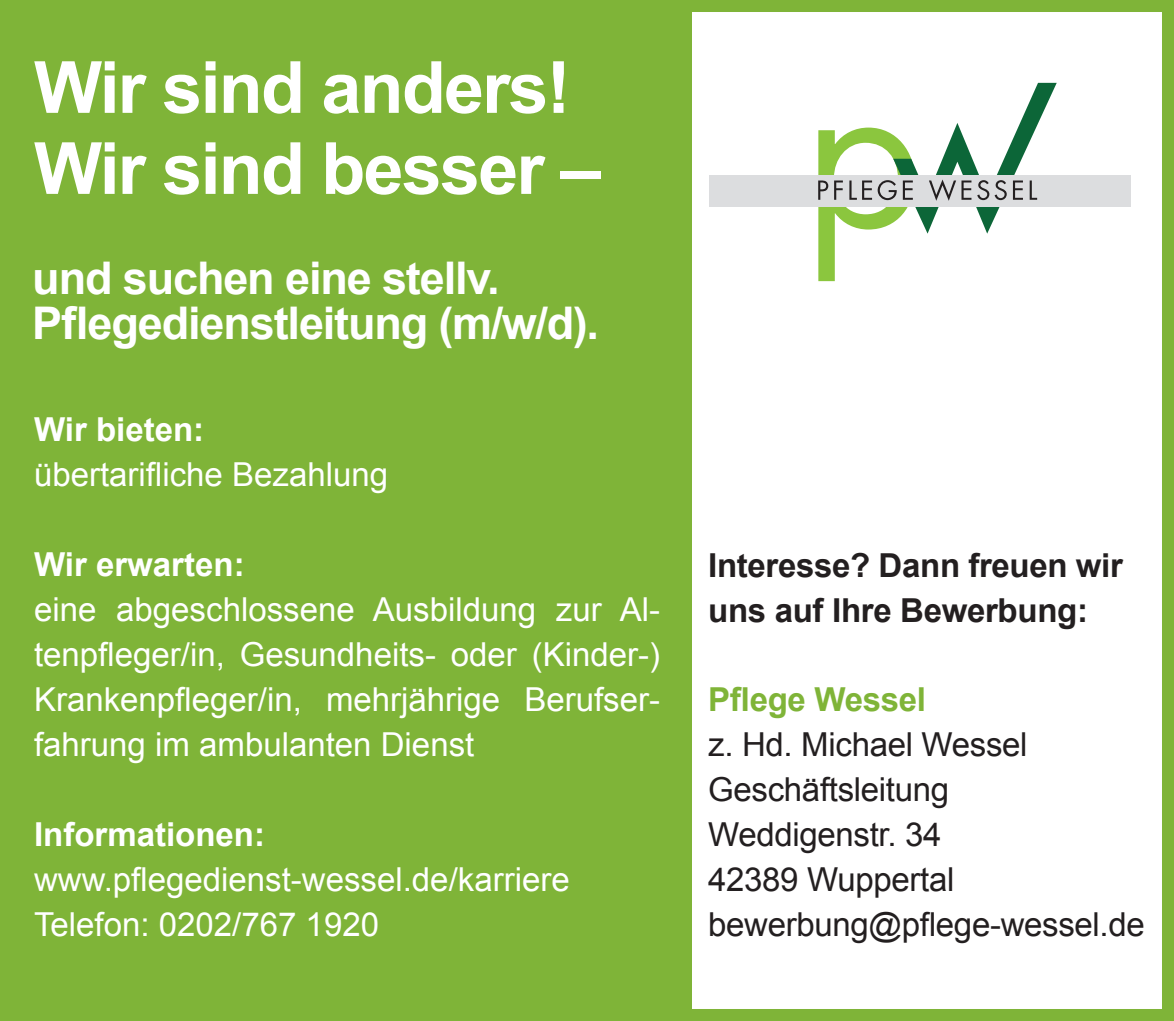
<style>
.page{position:relative;width:1174px;height:1021px;background:#fff}
.page>*{position:absolute;margin:0;border:0;box-sizing:border-box;transform-origin:0 0}
.t1{font:700 72px/81px "Arial";letter-spacing:-.025em;color:#fff}
.t2{font:700 45px/45px "Arial";letter-spacing:-.025em;color:#fff}
.t3{font:33px/45px "Arial";color:#fff;text-align:justify}
.t4{font:33px/45px "Arial";letter-spacing:-.01em;color:#231f20}
.t5{font:700 33px/45px "Arial";letter-spacing:-.01em;color:#231f20}
.t6{font:700 33px "Arial";color:#fff}
.t7{font:700 33px "Arial";letter-spacing:-.01em;color:#7fb438}
</style>
<div class="page">
<div style="left:0;top:0;width:691px;height:1020px;background:#7fb438"></div>
<div style="left:709px;top:175px;width:422px;height:31px;background:#dcdddf"></div>
<svg style="left:818px;top:83px;width:238px;height:198px"></svg>
<div style="left:0;top:0;width:1174px;height:1020px;border:12px solid #7fb438"></div>
<h1 class="t1" style="left:34px;top:49px;width:568px">Wir sind anders!<br>Wir sind besser –</h1>
<h2 class="t2" style="left:32px;top:257px;width:568px">und suchen eine stellv.<br>Pflegedienstleitung (m/w/d).</h2>
<p class="t6" style="left:34px;top:407px;width:172px">Wir bieten:</p>
<p class="t3" style="left:34px;top:452px;width:355px">übertarifliche Bezahlung</p>
<p class="t6" style="left:34px;top:542px;width:212px">Wir erwarten:</p>
<p class="t3" style="left:34px;top:587px;width:627px">eine abgeschlossene Ausbildung zur Al&shy;tenpfleger/in, Gesundheits- oder (Kinder-)<br>Krankenpfleger/in, mehrjährige Berufser&shy;fahrung im ambulanten Dienst</p>
<p class="t6" style="left:34px;top:812px;width:232px">Informationen:</p>
<p class="t3" style="left:34px;top:857px;width:537px">www.pflegedienst-wessel.de/karriere<br>Telefon: 0202/767 1920</p>
<p class="t5" style="left:708px;top:544px;width:416px">Interesse? Dann freuen wir uns auf Ihre Bewerbung:</p>
<p class="t7" style="left:708px;top:677px;width:219px">Pflege Wessel</p>
<p class="t4" style="left:708px;top:722px;width:438px">z. Hd. Michael Wessel<br>Geschäftsleitung<br>Weddigenstr. 34<br>42389 Wuppertal bewerbung@pflege-wessel.de</p>
</div>
